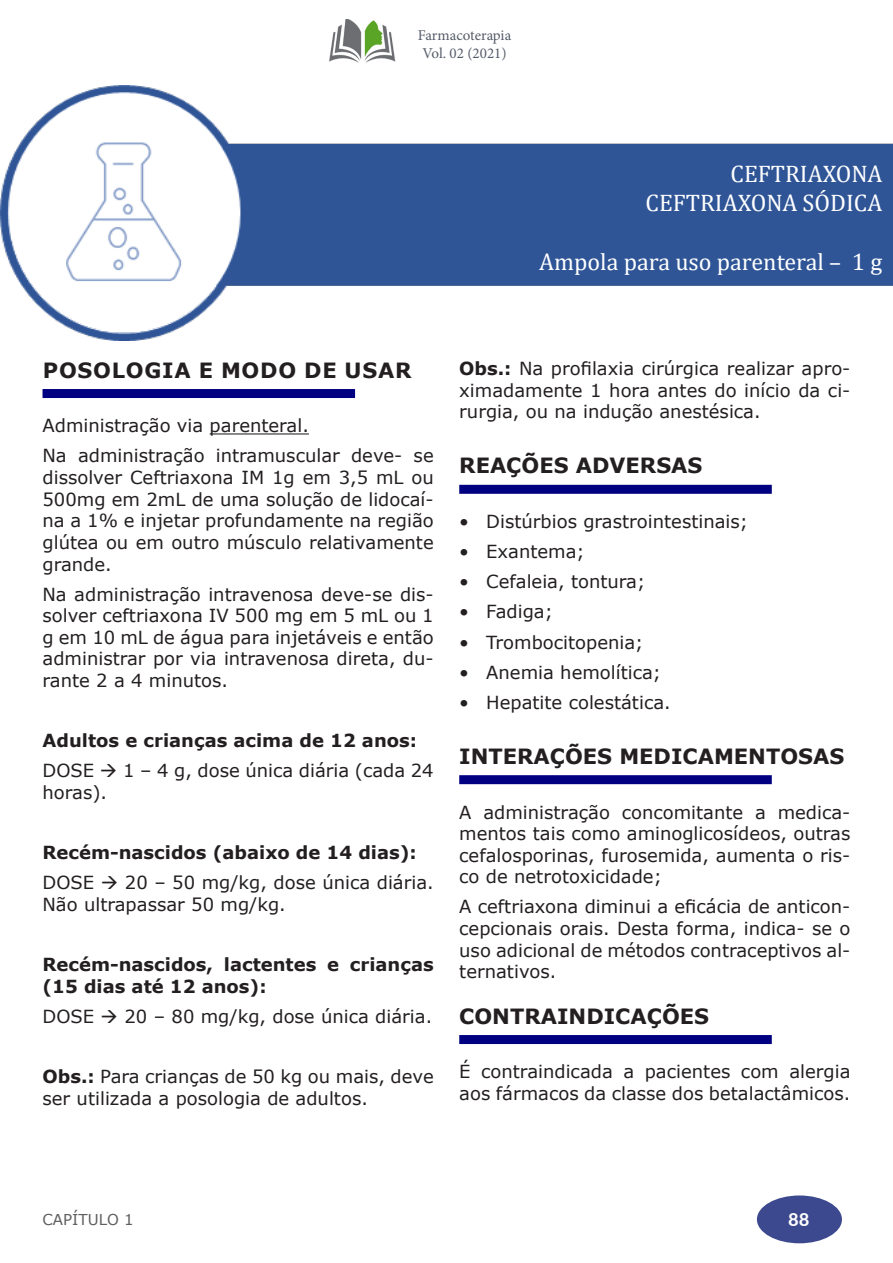
<style>
.page{position:relative;width:893px;height:1263px;background:#fff}
.page>*{position:absolute;margin:0;border:0;box-sizing:border-box;transform-origin:0 0}
.t1{font:24px/29.5px "Cambria Math";color:#fff;text-align:right}
.t2{font:700 21px "Verdana";color:#231f20}
.t3{font:700 21px "Verdana";letter-spacing:.035em;color:#231f20}
.t4{font:18px/21.6px "Verdana";color:#231f20;text-align:justify}
.t5{font:700 18px/30.2px "Verdana";color:#231f20}
.t6{font:18px "Arial Rounded MT Bold";color:#fff}
.t7{font:15px/18px "Minion Pro";color:#555c69;text-align:center}
.t8{font:15px "Verdana";color:#5f5f62}
.s1{font-weight:700}
.s2{font-weight:400}
</style>
<div class="page">
<img style="left:1px;top:86px;width:892px;height:254px">
<img style="left:329px;top:19px;width:67px;height:43px">
<div style="left:757px;top:1195px;width:85px;height:48px;background:#3d498f;border-radius:50%"></div>
<hr style="left:210px;top:433px;width:99px;height:1px;background:#231f20">
<div style="left:43px;top:389px;width:312px;height:9px;background:#000080"></div>
<div style="left:459px;top:485px;width:313px;height:9px;background:#000080"></div>
<div style="left:459px;top:775px;width:313px;height:9px;background:#000080"></div>
<div style="left:459px;top:1035px;width:313px;height:9px;background:#000080"></div>
<p class="t7" style="left:418px;top:26px;width:95px">Farmacoterapia<br>Vol. 02 (2021)</p>
<h1 class="t1" style="left:646px;top:159px;width:238px">CEFTRIAXONA<br>CEFTRIAXONA SÓDICA</h1>
<h1 class="t1" style="left:539px;top:247px;width:345px">Ampola para uso parenteral – 1 g</h1>
<p class="t3" style="left:43px;top:355px;width:370px">POSOLOGIA E MODO DE USAR</p>
<p class="t4" style="left:43px;top:411px;width:393px;line-height:30.2px">Administração via parenteral.<br>Na administração intramuscular deve- se</p>
<p class="t4" style="left:43px;top:466px;width:393px">dissolver Ceftriaxona IM 1g em 3,5 mL ou 500mg em 2mL de uma solução de lidocaí&shy;na a 1% e injetar profundamente na região glútea ou em outro músculo relativamente grande.</p>
<p class="t4" style="left:43px;top:583px;width:393px">Na administração intravenosa deve-se dis&shy;solver ceftriaxona IV 500 mg em 5 mL ou 1 g em 10 mL de água para injetáveis e então administrar por via intravenosa direta, du&shy;rante 2 a 4 minutos.</p>
<p class="t4" style="left:43px;top:725px;width:393px;line-height:30.2px"><span class="s1">Adultos e crianças acima de 12 anos:<br></span>DOSE → 1 – 4 g, dose única diária (cada 24</p>
<p class="t4" style="left:43px;top:781px;width:66px">horas).</p>
<p class="t5" style="left:43px;top:837px;width:393px">Recém-nascidos (abaixo de 14 dias):<br><span class="s2">DOSE</span> → <span class="s2">20 – 50 mg/kg, dose única diária.</span></p>
<p class="t4" style="left:43px;top:893px;width:245px">Não ultrapassar 50 mg/kg.</p>
<p class="t5" style="left:43px;top:953px;width:393px;line-height:21.6px">Recém-nascidos, lactentes e crianças (15 dias até 12 anos):</p>
<p class="t4" style="left:43px;top:1005px;width:391px">DOSE → 20 – 80 mg/kg, dose única diária.</p>
<p class="t4" style="left:43px;top:1065px;width:393px"><span class="s1">Obs.:</span> Para crianças de 50 kg ou mais, deve ser utilizada a posologia de adultos.</p>
<p class="t4" style="left:459px;top:358px;width:393px"><span class="s1">Obs.:</span> Na profilaxia cirúrgica realizar apro&shy;ximadamente 1 hora antes do início da ci&shy;rurgia, ou na indução anestésica.</p>
<p class="t2" style="left:459px;top:451px;width:245px">REAÇÕES ADVERSAS</p>
<p class="t4" style="left:459px;top:511px;width:290px">• Distúrbios grastrointestinais;</p>
<p class="t4" style="left:459px;top:541px;width:127px">• Exantema;</p>
<p class="t4" style="left:459px;top:571px;width:187px">• Cefaleia, tontura;</p>
<p class="t4" style="left:459px;top:601px;width:95px">• Fadiga;</p>
<p class="t4" style="left:459px;top:631px;width:186px">• Trombocitopenia;</p>
<p class="t4" style="left:459px;top:661px;width:203px">• Anemia hemolítica;</p>
<p class="t4" style="left:459px;top:691px;width:213px">• Hepatite colestática.</p>
<p class="t2" style="left:459px;top:741px;width:387px">INTERAÇÕES MEDICAMENTOSAS</p>
<p class="t4" style="left:459px;top:801px;width:393px">A administração concomitante a medica&shy;mentos tais como aminoglicosídeos, outras cefalosporinas, furosemida, aumenta o ris&shy;co de netrotoxicidade;</p>
<p class="t4" style="left:459px;top:896px;width:393px">A ceftriaxona diminui a eficácia de anticon&shy;cepcionais orais. Desta forma, indica- se o uso adicional de métodos contraceptivos al&shy;ternativos.</p>
<p class="t2" style="left:459px;top:1001px;width:251px">CONTRAINDICAÇÕES</p>
<p class="t4" style="left:459px;top:1061px;width:393px">É contraindicada a pacientes com alergia aos fármacos da classe dos betalactâmicos.</p>
<p class="t8" style="left:43px;top:1209px;width:93px">CAPÍTULO 1</p>
<p class="t6" style="left:788px;top:1209px;width:23px">88</p>
</div>
